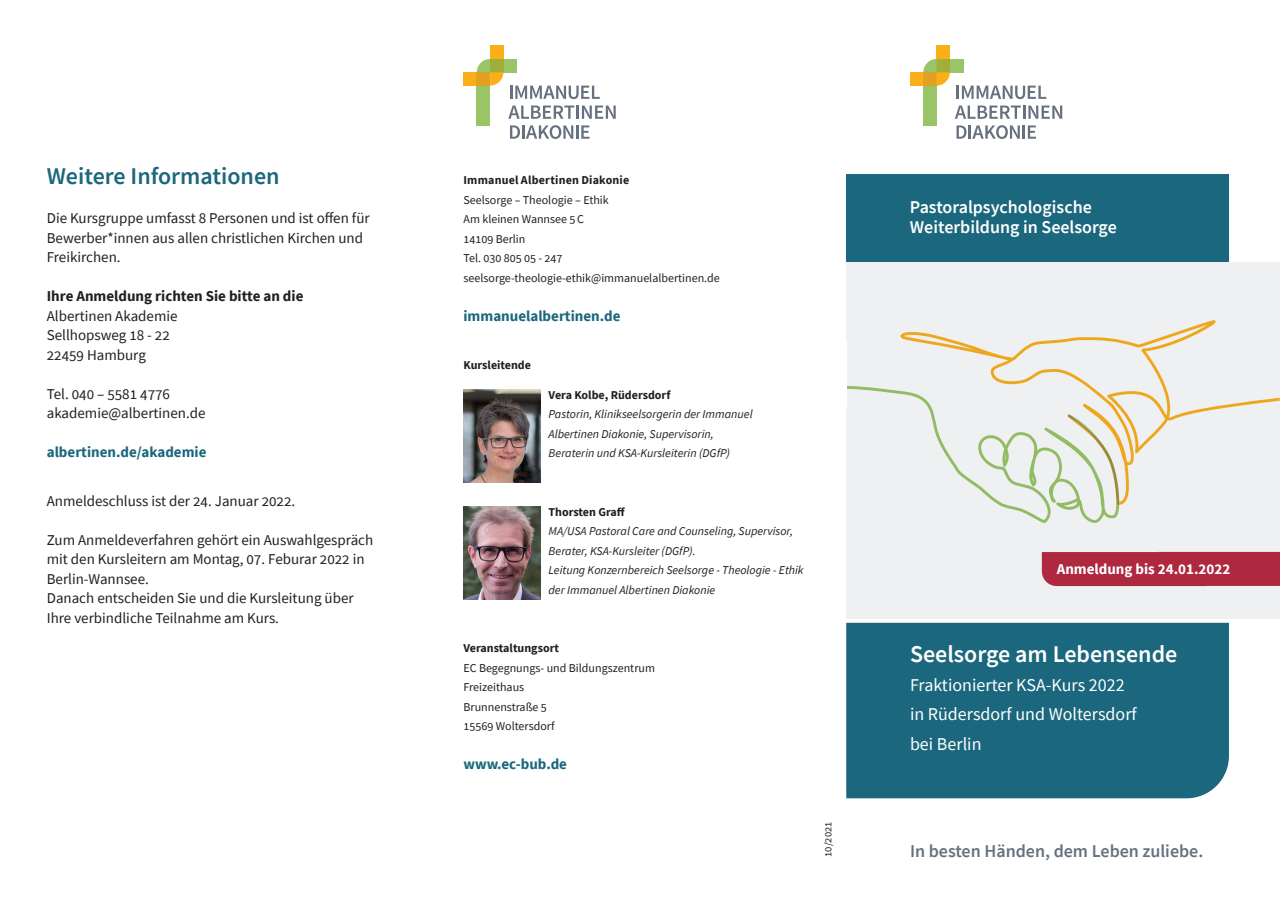
<style>
.page{position:relative;width:1280px;height:910px;background:#fff}
.page>*{position:absolute;margin:0;border:0;box-sizing:border-box;transform-origin:0 0}
.t1{font:600 24px "Source Sans Pro";color:#fff}
.t2{font:600 24px "Source Sans Pro";color:#1b677d}
.t3{font:18px/29.2px "Source Sans Pro";color:#fff}
.t4{font:600 18px/19.5px "Source Sans Pro";color:#fff}
.t5{font:600 18px "Source Sans Pro";color:#66717f}
.t6{font:15px/19.5px "Source Sans Pro";color:#231f20}
.t7{font:700 15px "Source Sans Pro";color:#1b677d}
.t8{font:700 15px "Source Sans Pro";color:#231f20}
.t9{font:700 15px "Source Sans Pro";color:#fff}
.t10{font:italic 12px/19.5px "Source Sans Pro";color:#231f20}
.t11{font:12px/19.5px "Source Sans Pro";color:#231f20}
.t12{font:700 12px "Source Sans Pro";color:#231f20}
.t13{font:10.5px "Source Sans Pro";color:#231f20}
</style>
<div class="page">
<div style="left:846px;top:623px;width:383px;height:175px;background:#1b677d"></div>
<div style="left:846px;top:262px;width:433px;height:357px;background:#eff0f2"></div>
<div style="left:846px;top:174px;width:383px;height:88px;background:#1b677d"></div>
<img style="left:463px;top:389px;width:77px;height:94px">
<img style="left:463px;top:506px;width:77px;height:94px">
<div style="left:1042px;top:552px;width:238px;height:34px;background:#ae283f"></div>
<svg style="left:900px;top:320px;width:379px;height:185px"></svg>
<svg style="left:846px;top:386px;width:273px;height:137px"></svg>
<svg style="left:956px;top:86px;width:90px;height:13px"></svg>
<svg style="left:955px;top:106px;width:107px;height:13px"></svg>
<svg style="left:956px;top:125px;width:10px;height:14px"></svg>
<hr style="left:968px;top:125px;width:3px;height:14px;background:#66717f">
<svg style="left:972px;top:125px;width:64px;height:14px"></svg>
<div style="left:923px;top:86px;width:13px;height:39px;background:#99c567"></div>
<div style="left:950px;top:59px;width:13px;height:13px;background:#99c567"></div>
<div style="left:910px;top:72px;width:13px;height:14px;background:#faaf18"></div>
<div style="left:936px;top:46px;width:14px;height:13px;background:#faaf18"></div>
<svg style="left:923px;top:59px;width:27px;height:27px"></svg>
<svg style="left:510px;top:86px;width:90px;height:13px"></svg>
<svg style="left:508px;top:106px;width:108px;height:13px"></svg>
<svg style="left:510px;top:125px;width:79px;height:14px"></svg>
<div style="left:477px;top:86px;width:13px;height:39px;background:#99c567"></div>
<div style="left:503px;top:59px;width:14px;height:13px;background:#99c567"></div>
<div style="left:463px;top:72px;width:14px;height:14px;background:#faaf18"></div>
<div style="left:490px;top:46px;width:13px;height:13px;background:#faaf18"></div>
<svg style="left:477px;top:59px;width:26px;height:27px"></svg>
<h1 class="t2" style="left:47px;top:160px;width:234px">Weitere Informationen</h1>
<p class="t6" style="left:47px;top:208px;width:324px">Die Kursgruppe umfasst 8 Personen und ist offen für<br>Bewerber*innen aus allen christlichen Kirchen und<br>Freikirchen.</p>
<p class="t8" style="left:47px;top:286px;width:258px">Ihre Anmeldung richten Sie bitte an die</p>
<p class="t6" style="left:47px;top:306px;width:132px">Albertinen Akademie<br>Sellhopsweg 18 - 22<br>22459 Hamburg</p>
<p class="t6" style="left:47px;top:384px;width:160px">Tel. 040 – 5581 4776 akademie@albertinen.de</p>
<p class="t7" style="left:47px;top:442px;width:161px">albertinen.de/akademie</p>
<p class="t6" style="left:47px;top:491px;width:250px">Anmeldeschluss ist der 24. Januar 2022.</p>
<p class="t6" style="left:47px;top:530px;width:328px">Zum Anmeldeverfahren gehört ein Auswahlgespräch mit den Kursleitern am Montag, 07. Feburar 2022 in Berlin-Wannsee.<br>Danach entscheiden Sie und die Kursleitung über Ihre verbindliche Teilnahme am Kurs.</p>
<p class="t12" style="left:463px;top:172px;width:167px">Immanuel Albertinen Diakonie</p>
<p class="t11" style="left:463px;top:190px;width:258px">Seelsorge – Theologie – Ethik<br>Am kleinen Wannsee 5 C<br>14109 Berlin<br>Tel. 030 805 05 - 247 seelsorge-theologie-ethik@immanuelalbertinen.de</p>
<p class="t7" style="left:463px;top:305px;width:158px">immanuelalbertinen.de</p>
<p class="t12" style="left:463px;top:357px;width:69px">Kursleitende</p>
<p class="t12" style="left:549px;top:386px;width:123px">Vera Kolbe, Rüdersdorf</p>
<p class="t10" style="left:549px;top:404px;width:206px">Pastorin, Klinikseelsorgerin der Immanuel<br>Albertinen Diakonie, Supervisorin,<br>Beraterin und KSA-Kursleiterin (DGfP)</p>
<p class="t12" style="left:549px;top:503px;width:78px">Thorsten Graff</p>
<p class="t10" style="left:549px;top:521px;width:257px">MA/USA Pastoral Care and Counseling, Supervisor, Berater, KSA-Kursleiter (DGfP).<br>Leitung Konzernbereich Seelsorge - Theologie - Ethik der Immanuel Albertinen Diakonie</p>
<p class="t12" style="left:463px;top:640px;width:97px">Veranstaltungsort</p>
<p class="t11" style="left:463px;top:658px;width:193px">EC Begegnungs- und Bildungszentrum<br>Freizeithaus<br>Brunnenstraße 5<br>15569 Woltersdorf</p>
<p class="t7" style="left:463px;top:754px;width:105px">www.ec-bub.de</p>
<p class="t13" style="left:821px;top:857px;width:36px;rotate:-90deg">10/2021</p>
<p class="t4" style="left:910px;top:197px;width:208px">Pastoralpsychologische<br>Weiterbildung in Seelsorge</p>
<p class="t9" style="left:1057px;top:559px;width:175px">Anmeldung bis 24.01.2022</p>
<h1 class="t1" style="left:910px;top:638px;width:269px">Seelsorge am Lebensende</h1>
<p class="t3" style="left:910px;top:670px;width:228px">Fraktionierter KSA-Kurs 2022 in Rüdersdorf und Woltersdorf bei Berlin</p>
<p class="t5" style="left:910px;top:839px;width:295px">In besten Händen, dem Leben zuliebe.</p>
</div>
